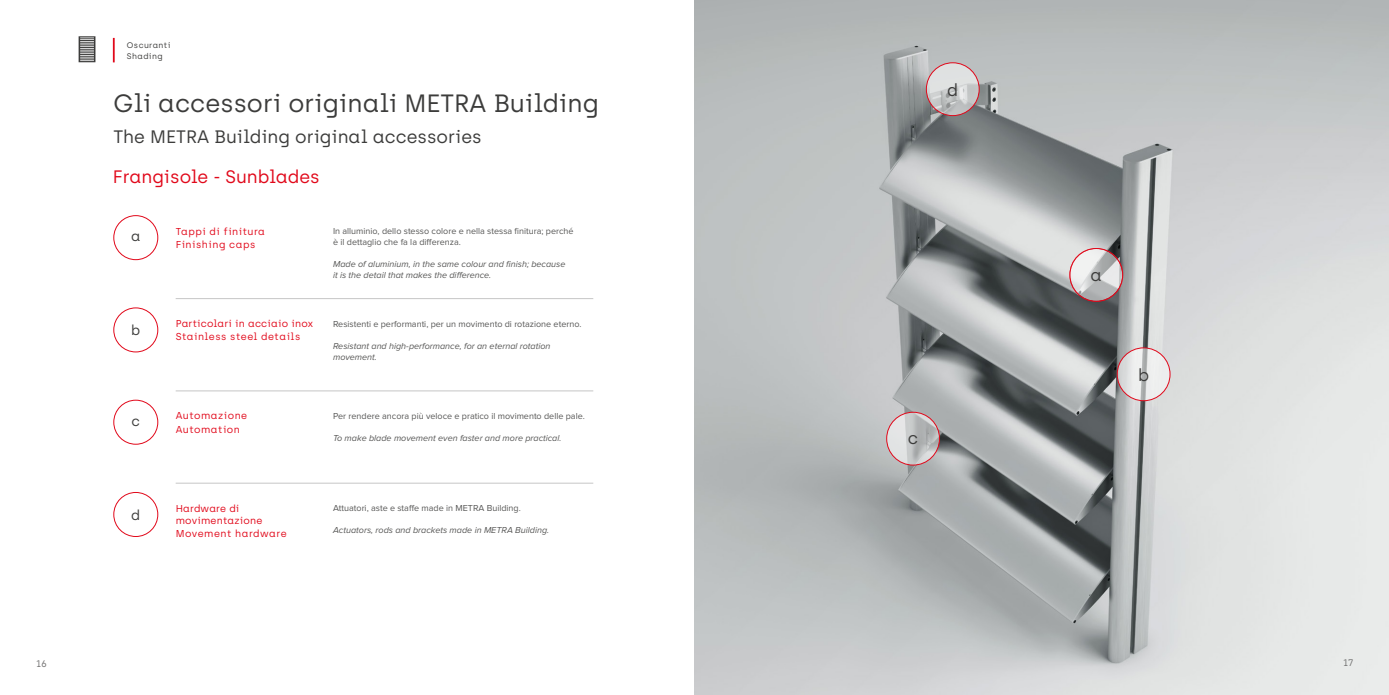
<style>
.page{position:relative;width:1389px;height:695px;background:#fff}
.page>*{position:absolute;margin:0;border:0;box-sizing:border-box;transform-origin:0 0}
.t1{font:25px "Archia";color:#3c3c3b}
.t2{font:18px "Archia";color:#3c3c3b}
.t3{font:18px "Archia";color:#e1081a}
.t4{font:17px "Archia";color:#3c3c3b}
.t5{font:14px "Archia";color:#3c3c3b}
.t6{font:10px/13.2px "Archia";letter-spacing:.02em;color:#e1081a}
.t7{font:10px/13.2px "Archia";letter-spacing:.05em;color:#e1081a}
.t8{font:9.5px "Archia";color:#706f6f}
.t9{font:9px/10.8px "Proxima Nova";color:#575756}
.t10{font:italic 9px/10.8px "Proxima Nova";color:#575756}
.t11{font:8.1px/10.8px "Archia";letter-spacing:.05em;color:#3c3c3b}
</style>
<div class="page">
<img style="left:694px;top:0;width:695px;height:694px">
<svg style="left:79px;top:36px;width:16px;height:26px"></svg>
<hr style="left:113px;top:38px;width:2px;height:24px;background:#e1081a">
<div style="left:113px;top:215px;width:45px;height:45px;border:1px solid #e1081a;border-radius:50%"></div>
<svg style="left:1117px;top:348px;width:53px;height:52px;fill:#ededee"></svg>
<div style="left:1117px;top:347px;width:53px;height:54px;border:1px solid #e1081a;border-radius:50%"></div>
<div style="left:113px;top:307px;width:45px;height:45px;border:1px solid #e1081a;border-radius:50%"></div>
<svg style="left:887px;top:412px;width:52px;height:53px;background:#cac8c9"></svg>
<div style="left:886px;top:412px;width:54px;height:53px;border:1px solid #e1081a;border-radius:50%"></div>
<div style="left:113px;top:400px;width:45px;height:44px;border:1px solid #e1081a;border-radius:50%"></div>
<svg style="left:1070px;top:248px;width:53px;height:53px"></svg>
<div style="left:1069px;top:248px;width:54px;height:54px;border:1px solid #e1081a;border-radius:50%"></div>
<hr style="left:176px;top:298px;width:417px;height:1px;background:#c6c6c6">
<hr style="left:176px;top:390px;width:417px;height:1px;background:#c6c6c6">
<svg style="left:926px;top:63px;width:53px;height:53px;background:#d0cccd"></svg>
<div style="left:926px;top:62px;width:54px;height:54px;border:1px solid #e1081a;border-radius:50%"></div>
<div style="left:113px;top:492px;width:45px;height:44px;border:1px solid #e1081a;border-radius:50%"></div>
<hr style="left:176px;top:483px;width:417px;height:1px;background:#c6c6c6">
<p class="t11" style="left:127px;top:39px;width:45px">Oscuranti<br>Shading</p>
<h1 class="t1" style="left:113px;top:89px;width:487px">Gli accessori originali METRA Building</h1>
<h2 class="t2" style="left:113px;top:125px;width:370px">The METRA Building original accessories</h2>
<h2 class="t3" style="left:113px;top:166px;width:208px">Frangisole - Sunblades</h2>
<p class="t7" style="left:176px;top:224px;width:91px">Tappi di finitura<br>Finishing caps</p>
<h3 class="t5" style="left:131px;top:228px;width:11px">a</h3>
<p class="t9" style="left:333px;top:226px;width:242px">In alluminio, dello stesso colore e nella stessa finitura; perché è il dettaglio che fa la differenza.</p>
<p class="t10" style="left:333px;top:259px;width:234px">Made of aluminium, in the same colour and finish; because it is the detail that makes the difference.</p>
<h3 class="t5" style="left:131px;top:322px;width:11px">b</h3>
<p class="t6" style="left:176px;top:317px;width:139px">Particolari in acciaio inox<br>Stainless steel details</p>
<p class="t9" style="left:333px;top:319px;width:250px">Resistenti e performanti, per un movimento di rotazione eterno.</p>
<p class="t10" style="left:333px;top:341px;width:219px">Resistant and high-performance, for an eternal rotation movement.</p>
<h3 class="t5" style="left:132px;top:413px;width:10px">c</h3>
<p class="t7" style="left:176px;top:409px;width:73px">Automazione<br>Automation</p>
<p class="t9" style="left:333px;top:411px;width:253px">Per rendere ancora più veloce e pratico il movimento delle pale.</p>
<p class="t10" style="left:333px;top:432px;width:230px">To make blade movement even faster and more practical.</p>
<h3 class="t5" style="left:131px;top:506px;width:10px">d</h3>
<p class="t6" style="left:176px;top:502px;width:88px;line-height:12px">Hardware di movimentazione</p>
<p class="t7" style="left:176px;top:526px;width:112px">Movement hardware</p>
<p class="t9" style="left:333px;top:503px;width:189px">Attuatori, aste e staffe made in METRA Building.</p>
<p class="t10" style="left:333px;top:524px;width:218px">Actuators, rods and brackets made in METRA Building.</p>
<h3 class="t4" style="left:947px;top:79px;width:12px">d</h3>
<h3 class="t4" style="left:908px;top:427px;width:12px">c</h3>
<h3 class="t4" style="left:1091px;top:265px;width:13px">a</h3>
<h3 class="t4" style="left:1138px;top:364px;width:13px">b</h3>
<p class="t8" style="left:36px;top:657px;width:12px">16</p>
<p class="t8" style="left:1343px;top:657px;width:12px">17</p>
</div>
